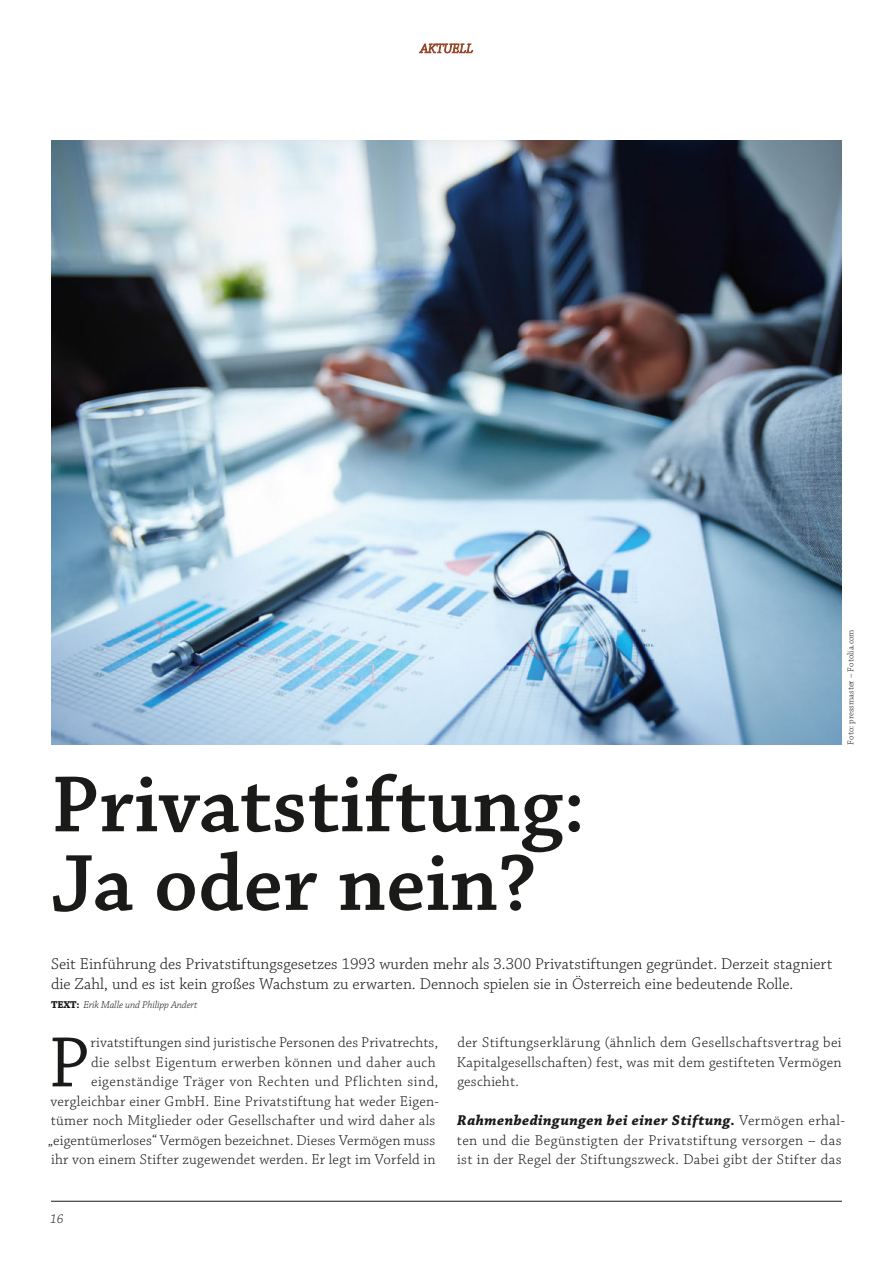
<style>
.page{position:relative;width:893px;height:1263px;background:#fff}
.page>*{position:absolute;margin:0;border:0;box-sizing:border-box;transform-origin:0 0}
.t1{font:600 84px/78.6px "Chaparral Pro";color:#1a1a18}
.t2{font:75px "Chaparral Pro";color:#1a1a18}
.t3{font:300 16.5px/19.5px "Chaparral Pro";color:#1a1a18}
.t4{font:300 15px/19.5px "Chaparral Pro";letter-spacing:.02em;color:#1a1a18;text-align:right}
.t5{font:italic 300 13.5px "Chaparral Pro";color:#1a1a18}
.t6{font:italic 300 10.5px "Chaparral Pro";letter-spacing:-.01em;color:#1a1a18}
.t7{font:300 9px "Chaparral Pro";color:#1a1a18}
.s1{font-weight:700;font-style:normal}
.s2{font-weight:700;font-style:italic}
</style>
<div class="page">
<hr style="left:51px;top:1201px;width:791px;height:1px;background:#1a1a18">
<img style="left:51px;top:140px;width:791px;height:605px">
<svg style="left:419px;top:43px;width:54px;height:11px"></svg>
<h1 class="t1" style="left:51px;top:768px;width:536px">Privatstiftung:<br>Ja oder nein?</h1>
<p class="t7" style="left:846px;top:744px;width:117px;rotate:-90deg">Foto: pressmaster – Fotolia.com</p>
<p class="t3" style="left:51px;top:955px;width:783px">Seit Einführung des Privatstiftungsgesetzes 1993 wurden mehr als 3.300 Privatstiftungen gegründet. Derzeit stagniert die Zahl, und es ist kein großes Wachstum zu erwarten. Dennoch spielen sie in Österreich eine bedeutende Rolle.</p>
<p class="t6" style="left:51px;top:999px;width:148px"><span class="s1">Text :</span> Erik Malle und Philipp Andert</p>
<p class="t4" style="left:48px;top:1033px;width:393px">rivatstiftungen sind juristische Personen des Privatrechts,<br>die selbst Eigentum erwerben können und daher auch eigenständige Träger von Rechten und Pflichten sind, vergleichbar einer GmbH. Eine Privatstiftung hat weder Eigen&shy;tümer noch Mitglieder oder Gesellschafter und wird daher als „eigentümerloses“ Vermögen bezeichnet. Dieses Vermögen muss ihr von einem Stifter zugewendet werden. Er legt im Vorfeld in</p>
<p class="t4" style="left:457px;top:1033px;width:386px;text-align:justify">der Stiftungserklärung (ähnlich dem Gesellschaftsvertrag bei Kapitalgesellschaften) fest, was mit dem gestifteten Vermögen geschieht.</p>
<h2 class="t2" style="left:49px;top:1021px;width:43px">P</h2>
<p class="t4" style="left:457px;top:1111px;width:390px;text-align:left"><span class="s2">Rahmenbedingungen bei einer Stiftung.</span> Vermögen erhal&shy;ten und die Begünstigten der Privatstiftung versorgen – das ist in der Regel der Stiftungszweck. Dabei gibt der Stifter das</p>
<p class="t5" style="left:50px;top:1211px;width:15px">16</p>
</div>
